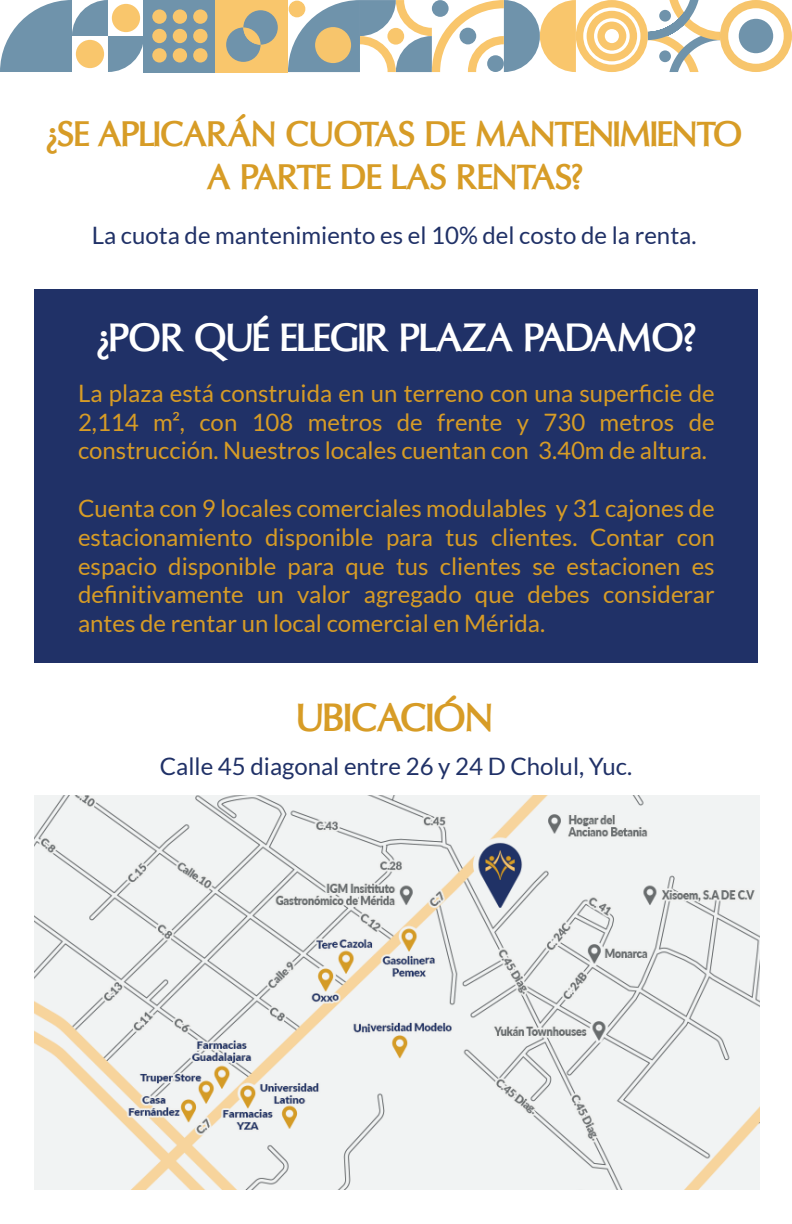
<style>
.page{position:relative;width:792px;height:1224px;background:#fff}
.page>*{position:absolute;margin:0;border:0;box-sizing:border-box;transform-origin:0 0}
.t1{font:700 40px "Oregon LDO";color:#fff}
.t2{font:700 40px "Oregon LDO";color:#d79c26}
.t3{font:700 36px/43.2px "Oregon LDO";color:#d79c26;text-align:center}
.t4{font:24px/28.8px "Lato";color:#d79c26;text-align:justify}
.t5{font:24px "Lato";color:#203167}
</style>
<div class="page">
<div style="left:34px;top:289px;width:724px;height:373px;background:#203167"></div>
<div style="left:144px;top:0;width:72px;height:72px;background:#6f93ab"></div>
<div style="left:152px;top:9px;width:15px;height:15px;background:#f9c66c;border-radius:50%"></div>
<div style="left:173px;top:9px;width:14px;height:15px;background:#f9c66c;border-radius:50%"></div>
<div style="left:193px;top:9px;width:15px;height:15px;background:#f9c66c;border-radius:50%"></div>
<div style="left:152px;top:29px;width:15px;height:14px;background:#f9c66c;border-radius:50%"></div>
<div style="left:173px;top:29px;width:14px;height:14px;background:#f9c66c;border-radius:50%"></div>
<div style="left:193px;top:29px;width:15px;height:14px;background:#f9c66c;border-radius:50%"></div>
<div style="left:152px;top:48px;width:15px;height:15px;background:#f9c66c;border-radius:50%"></div>
<div style="left:173px;top:48px;width:14px;height:15px;background:#f9c66c;border-radius:50%"></div>
<div style="left:193px;top:48px;width:15px;height:15px;background:#f9c66c;border-radius:50%"></div>
<svg style="left:0;top:0;width:144px;height:72px"></svg>
<div style="left:216px;top:0;width:72px;height:72px;background:#f9c66c"></div>
<div style="left:226px;top:27px;width:35px;height:35px;background:#6f93ab;border-radius:50%"></div>
<svg style="left:243px;top:10px;width:35px;height:35px"></svg>
<svg style="left:288px;top:0;width:504px;height:72px"></svg>
<img style="left:34px;top:796px;width:725px;height:394px">
<h2 class="t3" style="left:47px;top:113px;width:697px">¿SE APLICARÁN CUOTAS DE MANTENIMIENTO<br>A PARTE DE LAS RENTAS?</h2>
<p class="t5" style="left:92px;top:222px;width:606px">La cuota de mantenimiento es el 10% del costo de la renta.</p>
<h1 class="t1" style="left:98px;top:315px;width:599px">¿POR QUÉ ELEGIR PLAZA PADAMO?</h1>
<p class="t4" style="left:78px;top:379px;width:638px">La plaza está construida en un terreno con una superficie de 2,114 m², con 108 metros de frente y 730 metros de construcción. Nuestros locales cuentan con 3.40m de altura.</p>
<p class="t4" style="left:78px;top:494px;width:638px">Cuenta con 9 locales comerciales modulables y 31 cajones de estacionamiento disponible para tus clientes. Contar con espacio disponible para que tus clientes se estacionen es definitivamente un valor agregado que debes considerar antes de rentar un local comercial en Mérida.</p>
<h1 class="t2" style="left:297px;top:695px;width:197px">UBICACIÓN</h1>
<p class="t5" style="left:160px;top:753px;width:474px">Calle 45 diagonal entre 26 y 24 D Cholul, Yuc.</p>
</div>
